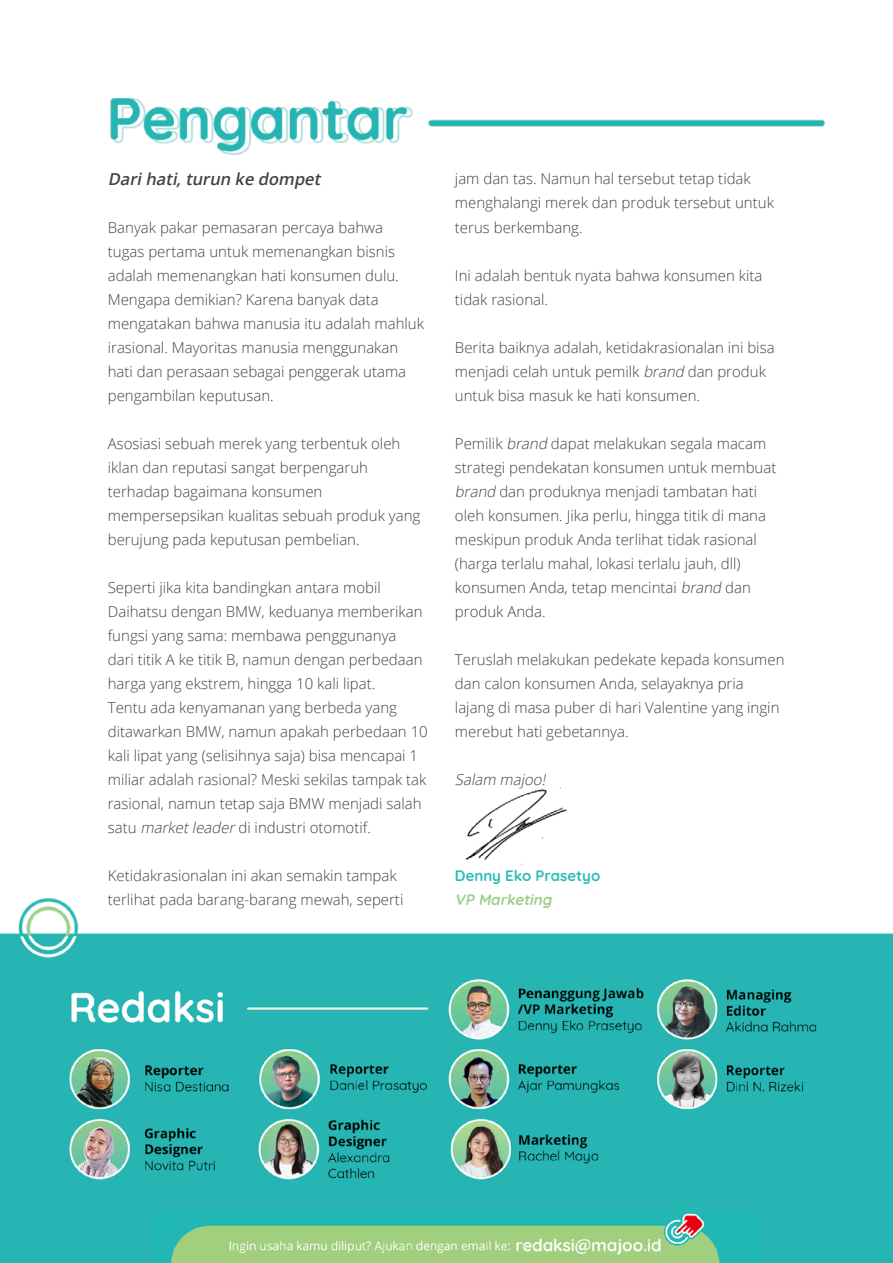
<style>
.page{position:relative;width:893px;height:1263px;background:#fff}
.page>*{position:absolute;margin:0;border:0;box-sizing:border-box;transform-origin:0 0}
.t1{font:italic 600 16.5px "Open Sans";color:#424243}
.t2{font:300 15px/24px "Open Sans";color:#424243}
.t3{font:700 15px "Quicksand";color:#2dbcb6}
.t4{font:italic 300 15px "Open Sans";color:#424243}
.t5{font:italic 700 15px "Quicksand";color:#9acf89}
.s1{font-style:italic}
</style>
<div class="page">
<img style="left:0;top:98px;width:893px;height:1165px">
<img style="left:455px;top:788px;width:137px;height:78px">
<p class="t1" style="left:108px;top:167px;width:218px">Darihati,turun ke dompet</p>
<p class="t2" style="left:108px;top:215px;width:318px">Banyak pakar pemasaran percaya bahwa<br>tugas pertama untuk memenangkan bisnis adalah memenangkan hati konsumen dulu.<br>Mengapa demikian? Karena banyak data mengatakan bahwa manusia itu adalah mahluk irasional. Mayoritas manusia menggunakan hati dan perasaan sebagai penggerak utama pengambilan keputusan.</p>
<p class="t2" style="left:108px;top:431px;width:314px">Asosiasi sebuah merek yang terbentuk oleh iklan dan reputasi sangat berpengaruh terhadap bagaimana konsumen mempersepsikan kualitas sebuah produk yang berujung pada keputusan pembelian.</p>
<p class="t2" style="left:108px;top:575px;width:322px">Seperti jika kita bandingkan antara mobil Daihatsu dengan BMW, keduanya memberikan fungsi yang sama: membawa penggunanya<br>dari titik A ke titik B, namun dengan perbedaan harga yang ekstrem, hingga 10 kali lipat.<br>Tentu ada kenyamanan yang berbeda yang ditawarkan BMW, namun apakah perbedaan 10 kali lipat yang (selisihnya saja) bisa mencapai 1 miliar adalah rasional? Meski sekilas tampak tak rasional, namun tetap saja BMW menjadi salah satu <span class="s1">marketleader</span>di industri otomotif.</p>
<p class="t2" style="left:108px;top:863px;width:297px">Ketidakrasionalan ini akan semakin tampak terlihat pada barang-barang mewah, seperti</p>
<p class="t2" style="left:455px;top:167px;width:320px">jam dan tas. Namun hal tersebut tetap tidak menghalangi merek dan produk tersebut untuk terus berkembang.</p>
<p class="t2" style="left:455px;top:263px;width:309px">Ini adalah bentuk nyata bahwa konsumen kita tidak rasional.</p>
<p class="t2" style="left:455px;top:335px;width:321px">Berita baiknya adalah, ketidakrasionalan ini bisa menjadi celah untuk pemilk <span class="s1">brand</span> dan produk untuk bisa masuk ke hati konsumen.</p>
<p class="t2" style="left:455px;top:431px;width:323px">Pemilik <span class="s1">brand</span> dapat melakukan segala macam strategi pendekatan konsumen untuk membuat <span class="s1">brand</span> dan produknya menjadi tambatan hati oleh konsumen. Jika perlu, hingga titik di mana meskipun produk Anda terlihat tidak rasional (harga terlalu mahal, lokasi terlalu jauh, dll) konsumen Anda, tetap mencintai <span class="s1">brand</span> dan produk Anda.</p>
<p class="t2" style="left:455px;top:647px;width:331px">Teruslah melakukan pedekate kepada konsumen dan calon konsumen Anda, selayaknya pria lajang di masa puber di hari Valentine yang ingin merebut hati gebetannya.</p>
<p class="t4" style="left:455px;top:769px;width:96px">Salam majoo!</p>
<p class="t3" style="left:455px;top:863px;width:147px">Denny Eko Prasetyo</p>
<p class="t5" style="left:455px;top:887px;width:102px">VP Marketing</p>
</div>
